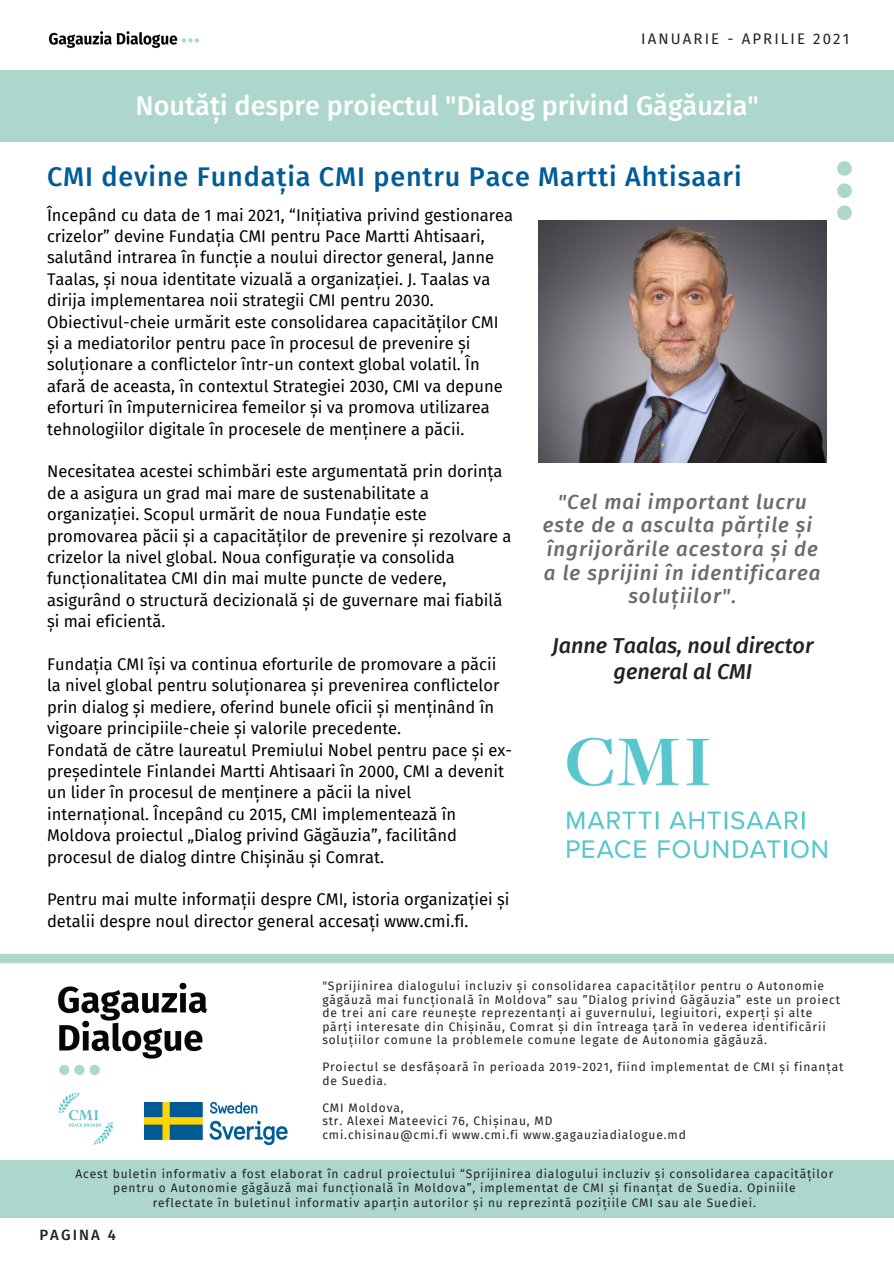
<style>
.page{position:relative;width:894px;height:1264px;background:#fff}
.page>*{position:absolute;margin:0;border:0;box-sizing:border-box;transform-origin:0 0}
.t1{font:500 27px "Fira Sans";color:#fff}
.t2{font:500 27px "Fira Sans";letter-spacing:.03em;color:#005c96}
.t3{font:italic 500 21.6px/26px "Fira Sans";color:#222;text-align:center}
.t4{font:italic 500 20.4px/23.7px "Fira Sans";letter-spacing:.05em;color:#6a6b6a;text-align:center}
.t5{font:16.5px/21.5px "Fira Sans";color:#000}
.t6{font:15px "Fira Sans";letter-spacing:.14em;color:#222}
.t7{font:500 14.85px "Fira Sans";letter-spacing:.14em;color:#222}
.t8{font:12px/13.5px "Fira Sans";letter-spacing:.07em;color:#222}
</style>
<div class="page">
<img style="left:144px;top:1102px;width:143px;height:42px">
<svg style="left:837px;top:183px;width:14px;height:15px"></svg>
<svg style="left:837px;top:161px;width:14px;height:15px"></svg>
<svg style="left:837px;top:205px;width:14px;height:15px"></svg>
<div style="left:0;top:1159px;width:893px;height:58px;background:#add7cd"></div>
<img style="left:58px;top:982px;width:149px;height:93px">
<svg style="left:0;top:953px;width:893px;height:10px"></svg>
<div style="left:0;top:70px;width:893px;height:72px;background:#add7cd"></div>
<img style="left:48px;top:31px;width:151px;height:17px">
<img style="left:538px;top:220px;width:288px;height:242px">
<img style="left:567px;top:737px;width:261px;height:122px">
<img style="left:58px;top:1092px;width:55px;height:53px">
<p class="t6" style="left:641px;top:29px;width:210px">IANUARIE - APRILIE 2021</p>
<p class="t1" style="left:135px;top:89px;width:624px">Noutăți despre proiectul "Dialog privind Găgăuzia"</p>
<p class="t2" style="left:47px;top:161px;width:695px">CMI devine Fundația CMI pentru Pace Martti Ahtisaari</p>
<p class="t5" style="left:47px;top:204px;width:467px">Începând cu data de 1 mai 2021, “Inițiativa privind gestionarea crizelor” devine Fundația CMI pentru Pace Martti Ahtisaari, salutând intrarea în funcție a noului director general, Janne Taalas, și noua identitate vizuală a organizației. J. Taalas va dirija implementarea noii strategii CMI pentru 2030.<br>Obiectivul-cheie urmărit este consolidarea capacităților CMI și a mediatorilor pentru pace în procesul de prevenire și soluționare a conflictelor într-un context global volatil. În afară de aceasta, în contextul Strategiei 2030, CMI va depune eforturi în împuternicirea femeilor și va promova utilizarea tehnologiilor digitale în procesele de menținere a păcii.</p>
<p class="t5" style="left:47px;top:461px;width:465px">Necesitatea acestei schimbări este argumentată prin dorința de a asigura un grad mai mare de sustenabilitate a organizației. Scopul urmărit de noua Fundație este promovarea păcii și a capacităților de prevenire și rezolvare a crizelor la nivel global. Noua configurație va consolida funcționalitatea CMI din mai multe puncte de vedere, asigurând o structură decizională și de guvernare mai fiabilă și mai eficientă.</p>
<p class="t5" style="left:47px;top:653px;width:453px">Fundația CMI își va continua eforturile de promovare a păcii la nivel global pentru soluționarea și prevenirea conflictelor prin dialog și mediere, oferind bunele oficii și menținând în vigoare principiile-cheie și valorile precedente.</p>
<p class="t5" style="left:47px;top:739px;width:466px">Fondată de către laureatul Premiului Nobel pentru pace și ex&shy;președintele Finlandei Martti Ahtisaari în 2000, CMI a devenit un lider în procesul de menținere a păcii la nivel internațional. Începând cu 2015, CMI implementează în Moldova proiectul „Dialog privind Găgăuzia”, facilitând procesul de dialog dintre Chișinău și Comrat.</p>
<p class="t5" style="left:47px;top:889px;width:464px">Pentru mai multe informații despre CMI, istoria organizației și detalii despre noul director general accesați www.cmi.fi.</p>
<p class="t4" style="left:542px;top:490px;width:279px">"Cel mai important lucru este de a asculta părțile și îngrijorările acestora și de a le sprijini în identificarea soluțiilor".</p>
<p class="t3" style="left:552px;top:632px;width:262px">Janne Taalas, noul director general al CMI</p>
<p class="t8" style="left:322px;top:979px;width:519px">"Sprijinirea dialogului incluziv și consolidarea capacităților pentru o Autonomie găgăuză mai funcțională în Moldova” sau ”Dialog privind Găgăuzia” este un proiect de trei ani care reunește reprezentanți ai guvernului, legiuitori, experți și alte</p>
<p class="t8" style="left:322px;top:1020px;width:504px">părți interesate din Chișinău, Comrat și din întreaga țară în vederea identificării soluțiilor comune la problemele comune legate de Autonomia găgăuză.</p>
<p class="t8" style="left:322px;top:1060px;width:522px">Proiectul se desfășoară în perioada 2019-2021, fiind implementat de CMI și finanțat de Suedia.</p>
<p class="t8" style="left:322px;top:1101px;width:83px">CMI Moldova,</p>
<p class="t8" style="left:322px;top:1114px;width:232px">str. Alexei Mateevici 76, Chișinau, MD</p>
<p class="t8" style="left:322px;top:1128px;width:365px">cmi.chisinau@cmi.fi www.cmi.fi www.gagauziadialogue.md</p>
<p class="t8" style="left:75px;top:1166px;width:759px;line-height:14.7px;text-align:center">Acest buletin informativ a fost elaborat în cadrul proiectului “Sprijinirea dialogului incluziv și consolidarea capacităților pentru o Autonomie găgăuză mai funcțională în Moldova”, implementat de CMI și finanțat de Suedia. Opiniile</p>
<p class="t8" style="left:153px;top:1195px;width:604px">reflectate în buletinul informativ aparțin autorilor și nu reprezintă pozițiile CMI sau ale Suediei.</p>
<p class="t7" style="left:39px;top:1225px;width:78px">PAGINA 4</p>
</div>
